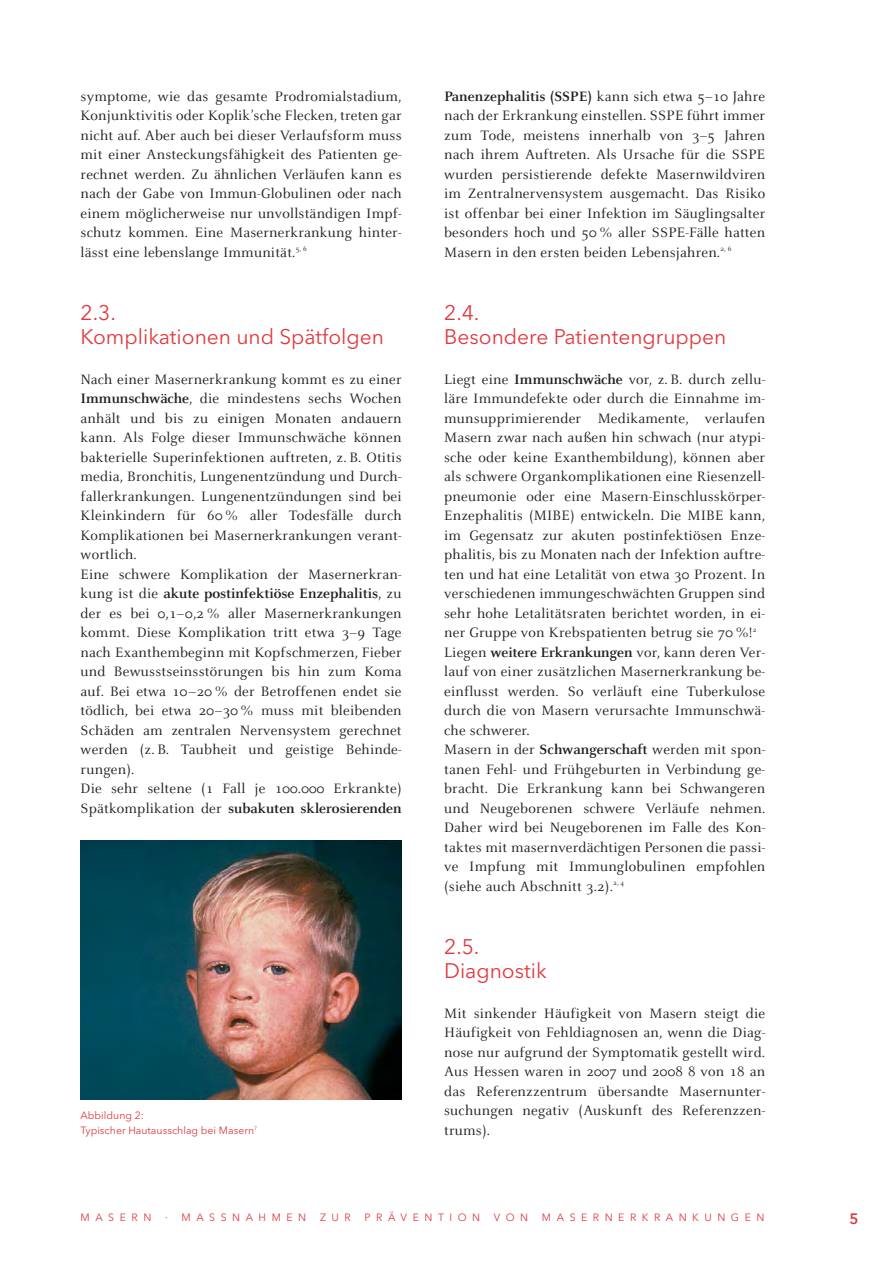
<style>
.page{position:relative;width:893px;height:1263px;background:#fff}
.page>*{position:absolute;margin:0;border:0;box-sizing:border-box;transform-origin:0 0}
.t1{font:21px/24px "Avenir Next LT Pro";color:#e1393e}
.t2{font:15px/19.5px "Celeste";letter-spacing:.015em;color:#231f20;text-align:justify}
.t3{font:600 15px "Avenir Next LT Pro";color:#e1393e}
.t4{font:10.5px "Avenir Next LT Pro";letter-spacing:.525em;color:#e1393e}
.t5{font:10.5px/15px "Avenir Next LT Pro";color:#e1393e}
.s1{font-weight:700}
</style>
<div class="page">
<img style="left:81px;top:840px;width:321px;height:260px">
<p class="t2" style="left:81px;top:88px;width:323px">symptome, wie das gesamte Prodromialstadium, Konjunktivitis oder Koplik’sche Flecken, treten gar nicht auf. Aber auch bei dieser Verlaufsform muss mit einer Ansteckungsfähigkeit des Patienten ge&shy;rechnet werden. Zu ähnlichen Verläufen kann es nach der Gabe von Immun-Globulinen oder nach einem möglicherweise nur unvollständigen Impf&shy;schutz kommen. Eine Masernerkrankung hinter&shy;lässt eine lebenslange Immunität.<sup>5,</sup> <sup>6</sup></p>
<h1 class="t1" style="left:81px;top:302px;width:305px">2.3.<br>Komplikationen und Spätfolgen</h1>
<p class="t2" style="left:81px;top:371px;width:323px;text-align:left">Nach einer Masernerkrankung kommt es zu einer <span class="s1">Immunschwäche</span>, die mindestens sechs Wochen anhält und bis zu einigen Monaten andauern kann. Als Folge dieser Immunschwäche können bakterielle Superinfektionen auftreten, z. B. Otitis media, Bronchitis, Lungenentzündung und Durch&shy;fallerkrankungen. Lungenentzündungen sind bei Kleinkindern für 60 % aller Todesfälle durch Komplikationen bei Masernerkrankungen verant&shy;wortlich.<br>Eine schwere Komplikation der Masernerkran&shy;kung ist die <span class="s1">akute postinfektiöse Enzephalitis</span>, zu der es bei 0,1–0,2 % aller Masernerkrankungen kommt. Diese Komplikation tritt etwa 3–9 Tage nach Exanthembeginn mit Kopfschmerzen, Fieber und Bewusstseinsstörungen bis hin zum Koma auf. Bei etwa 10–20 % der Betroffenen endet sie tödlich, bei etwa 20–30 % muss mit bleibenden Schäden am zentralen Nervensystem gerechnet werden (z. B. Taubheit und geistige Behinde&shy;rungen).<br>Die sehr seltene (1 Fall je 100.000 Erkrankte)<br>Spätkomplikation der <span class="s1">subakuten sklerosierenden</span></p>
<p class="t5" style="left:81px;top:1108px;width:178px">Abbildung 2:<br>Typischer Hautausschlag bei Masern<sup>7</sup></p>
<p class="t2" style="left:444px;top:88px;width:323px"><span class="s1">Panenzephalitis (SSPE)</span> kann sich etwa 5–10 Jahre nach der Erkrankung einstellen. SSPE führt immer zum Tode, meistens innerhalb von 3–5 Jahren nach ihrem Auftreten. Als Ursache für die SSPE wurden persistierende defekte Masernwildviren im Zentralnervensystem ausgemacht. Das Risiko ist offenbar bei einer Infektion im Säuglingsalter besonders hoch und 50 % aller SSPE-Fälle hatten Masern in den ersten beiden Lebensjahren.<sup>2,</sup> <sup>6</sup></p>
<h1 class="t1" style="left:444px;top:303px;width:284px">2.4.<br>Besondere Patientengruppen</h1>
<p class="t2" style="left:444px;top:371px;width:323px;text-align:left">Liegt eine <span class="s1">Immunschwäche</span> vor, z. B. durch zellu&shy;läre Immundefekte oder durch die Einnahme im&shy;munsupprimierender Medikamente, verlaufen Masern zwar nach außen hin schwach (nur atypi&shy;sche oder keine Exanthembildung), können aber als schwere Organkomplikationen eine Riesenzell&shy;pneumonie oder eine Masern-Einschlusskörper-Enzephalitis (MIBE) entwickeln. Die MIBE kann, im Gegensatz zur akuten postinfektiösen Enze&shy;phalitis, bis zu Monaten nach der Infektion auftre&shy;ten und hat eine Letalität von etwa 30 Prozent. In verschiedenen immungeschwächten Gruppen sind sehr hohe Letalitätsraten berichtet worden, in ei&shy;ner Gruppe von Krebspatienten betrug sie 70 %!<sup>2<br></sup>Liegen <span class="s1">weitere Erkrankungen</span> vor, kann deren Ver&shy;lauf von einer zusätzlichen Masernerkrankung be&shy;einflusst werden. So verläuft eine Tuberkulose durch die von Masern verursachte Immunschwä&shy;che schwerer.<br>Masern in der <span class="s1">Schwangerschaft</span> werden mit spon&shy;tanen Fehl- und Frühgeburten in Verbindung ge&shy;bracht. Die Erkrankung kann bei Schwangeren und Neugeborenen schwere Verläufe nehmen.<br>Daher wird bei Neugeborenen im Falle des Kon&shy;taktes mit masernverdächtigen Personen die passi&shy;ve Impfung mit Immunglobulinen empfohlen (siehe auch Abschnitt 3.2).<sup>2,</sup> <sup>4</sup></p>
<h1 class="t1" style="left:444px;top:936px;width:104px">2.5.<br>Diagnostik</h1>
<p class="t2" style="left:444px;top:1004px;width:323px">Mit sinkender Häufigkeit von Masern steigt die Häufigkeit von Fehldiagnosen an, wenn die Diag&shy;nose nur aufgrund der Symptomatik gestellt wird.<br>Aus Hessen waren in 2007 und 2008 8 von 18 an das Referenzzentrum übersandte Masernunter&shy;suchungen negativ (Auskunft des Referenzzen&shy;trums).</p>
<p class="t4" style="left:81px;top:1213px;width:72px">MASERN</p>
<p class="t4" style="left:165px;top:1213px;width:143px">· MASSNAHMEN</p>
<p class="t4" style="left:320px;top:1213px;width:32px">ZUR</p>
<p class="t4" style="left:365px;top:1213px;width:117px">PRÄVENTION</p>
<p class="t4" style="left:494px;top:1213px;width:36px">VON</p>
<p class="t4" style="left:542px;top:1213px;width:224px">MASERNERKRANKUNGEN</p>
<p class="t3" style="left:850px;top:1213px;width:11px">5</p>
</div>
